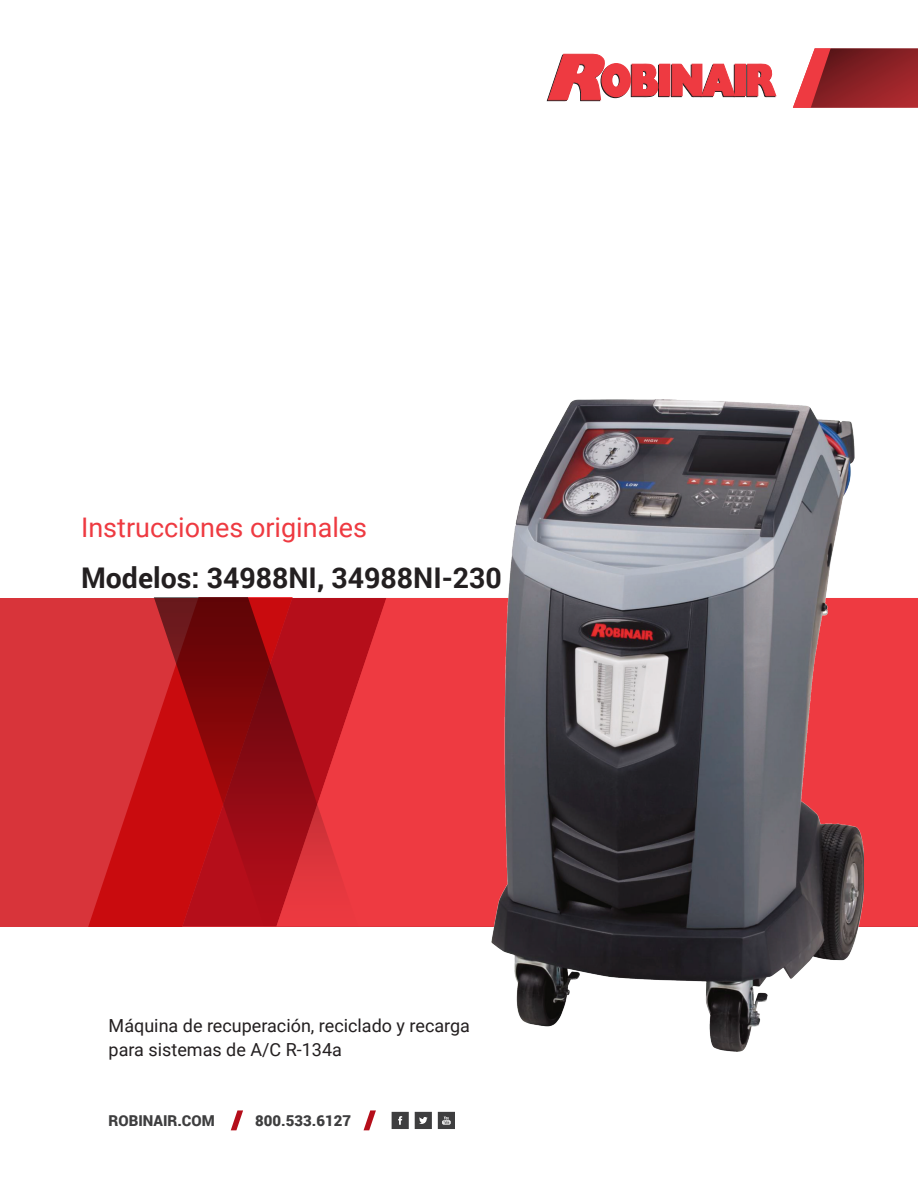
<style>
.page{position:relative;width:918px;height:1188px;background:#fff}
.page>*{position:absolute;margin:0;border:0;box-sizing:border-box;transform-origin:0 0}
.t1{font:700 28.5px "Roboto";color:#231f20}
.t2{font:27px "Roboto";color:#ee3a41}
.t3{font:18px "Roboto";color:#231f20}
.t4{font:900 15px "Roboto";color:#3e3e3f}
</style>
<div class="page">
<div style="left:0;top:598px;width:918px;height:328px;background:#d8343a"></div>
<svg style="left:88px;top:779px;width:50px;height:147px"></svg>
<div style="left:363px;top:598px;width:555px;height:328px;background:#ee3a41"></div>
<svg style="left:138px;top:598px;width:225px;height:328px;background:#b1131a"></svg>
<svg style="left:793px;top:48px;width:125px;height:60px;background:#a2383c"></svg>
<div style="left:659px;top:65px;width:10px;height:32px;border:1px solid #231f20"></div>
<div style="left:734px;top:65px;width:11px;height:32px;border:1px solid #231f20"></div>
<div style="left:660px;top:64px;width:10px;height:32px;background:#ee3a41"></div>
<svg style="left:547px;top:54px;width:113px;height:47px"></svg>
<svg style="left:671px;top:63px;width:65px;height:34px"></svg>
<div style="left:735px;top:64px;width:10px;height:32px;background:#ee3a41"></div>
<div style="left:735px;top:64px;width:11px;height:32px;border:1px solid #ee3a41"></div>
<svg style="left:746px;top:64px;width:31px;height:33px"></svg>
<svg style="left:231px;top:1110px;width:12px;height:20px"></svg>
<svg style="left:364px;top:1110px;width:12px;height:20px"></svg>
<svg style="left:392px;top:1112px;width:17px;height:17px"></svg>
<svg style="left:415px;top:1112px;width:17px;height:17px"></svg>
<svg style="left:438px;top:1112px;width:17px;height:17px"></svg>
<img style="left:492px;top:399px;width:372px;height:652px">
<p class="t2" style="left:81px;top:508px;width:288px">Instrucciones originales</p>
<p class="t1" style="left:81px;top:558px;width:423px">Modelos: 34988NI, 34988NI-230</p>
<p class="t3" style="left:109px;top:1013px;width:363px">Máquina de recuperación, reciclado y recarga</p>
<p class="t3" style="left:109px;top:1037px;width:235px">para sistemas de A/C R-134a</p>
<p class="t4" style="left:109px;top:1110px;width:108px">ROBINAIR.COM</p>
<p class="t4" style="left:255px;top:1110px;width:97px">800.533.6127</p>
</div>
